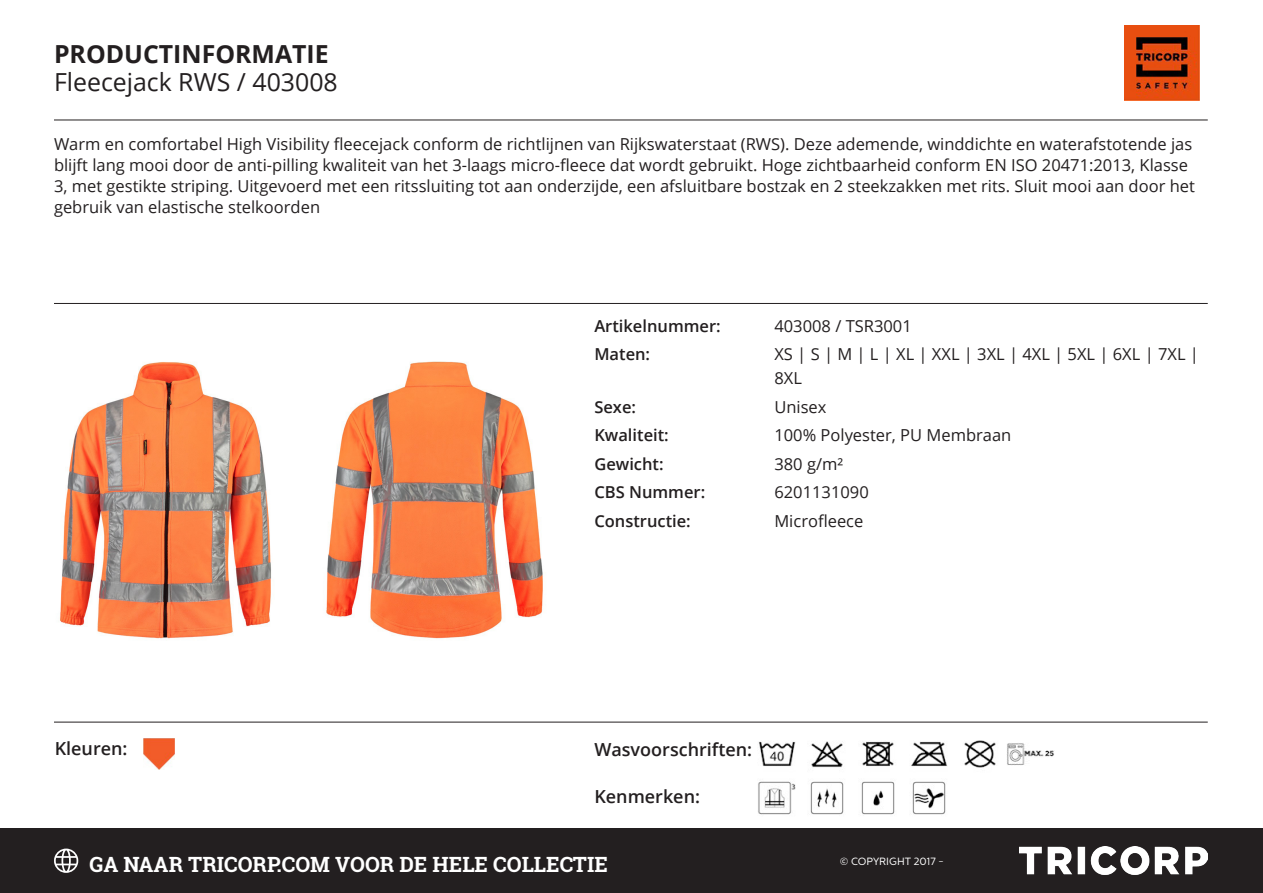
<style>
.page{position:relative;width:1263px;height:893px;background:#fff}
.page>*{position:absolute;margin:0;border:0;box-sizing:border-box;transform-origin:0 0}
.t1{font:24.9px "Open Sans";color:#231f20}
.t2{font:700 24.9px "Open Sans";color:#231f20}
.t3{font:700 21px "Roboto Slab";color:#fff}
.t4{font:600 18px "Open Sans";color:#231f20}
.Kenmerken{font:16.5px/21px "Open Sans";color:#231f20}
.Kenmerk{font:16.5px/24px "Open Sans";color:#231f20}
.Kenmerk-2{font:600 16.5px "Open Sans";color:#231f20}
.t5{font:10.5px "Centrale Sans";color:#fff}
</style>
<div class="page">
<img style="left:1124px;top:26px;width:75px;height:74px">
<img style="left:60px;top:362px;width:211px;height:277px">
<img style="left:326px;top:361px;width:217px;height:278px">
<img style="left:862px;top:741px;width:32px;height:25px">
<img style="left:758px;top:741px;width:38px;height:25px">
<img style="left:1007px;top:743px;width:47px;height:22px">
<img style="left:811px;top:741px;width:32px;height:27px">
<img style="left:964px;top:740px;width:32px;height:28px">
<img style="left:911px;top:741px;width:37px;height:25px">
<img style="left:861px;top:781px;width:34px;height:34px">
<img style="left:758px;top:781px;width:38px;height:34px">
<img style="left:810px;top:781px;width:34px;height:34px">
<img style="left:912px;top:781px;width:34px;height:34px">
<img style="left:143px;top:738px;width:31px;height:31px">
<hr style="left:54px;top:120px;width:1154px;height:1px;background:#231f20">
<hr style="left:54px;top:303px;width:1154px;height:1px;background:#231f20">
<hr style="left:54px;top:722px;width:1154px;height:1px;background:#231f20">
<div style="left:0;top:828px;width:1263px;height:65px;background:#231f20"></div>
<svg style="left:54px;top:849px;width:24px;height:24px"></svg>
<img style="left:1020px;top:847px;width:188px;height:28px">
<p class="t2" style="left:54px;top:36px;width:276px">PRODUCTINFORMATIE</p>
<p class="t1" style="left:54px;top:65px;width:285px">Fleecejack RWS / 403008</p>
<p class="Kenmerken" style="left:54px;top:133px;width:1142px">Warm en comfortabel High Visibility fleecejack conform de richtlijnen van Rijkswaterstaat (RWS). Deze ademende, winddichte en waterafstotende jas blijft lang mooi door de anti-pilling kwaliteit van het 3-laags micro-fleece dat wordt gebruikt. Hoge zichtbaarheid conform EN ISO 20471:2013, Klasse 3, met gestikte striping. Uitgevoerd met een ritssluiting tot aan onderzijde, een afsluitbare bostzak en 2 steekzakken met rits. Sluit mooi aan door het gebruik van elastische stelkoorden</p>
<p class="t4" style="left:55px;top:736px;width:74px">Kleuren:</p>
<p class="Kenmerk-2" style="left:594px;top:314px;width:128px">Artikelnummer:</p>
<p class="Kenmerk" style="left:774px;top:313px;width:139px">403008 / TSR3001</p>
<p class="Kenmerk-2" style="left:594px;top:343px;width:57px">Maten:</p>
<p class="Kenmerk" style="left:774px;top:342px;width:426px">XS | S | M | L | XL | XXL | 3XL | 4XL | 5XL | 6XL | 7XL |<br>8XL</p>
<p class="Kenmerk-2" style="left:594px;top:395px;width:43px">Sexe:</p>
<p class="Kenmerk" style="left:774px;top:394px;width:54px">Unisex</p>
<p class="Kenmerk-2" style="left:594px;top:424px;width:76px">Kwaliteit:</p>
<p class="Kenmerk" style="left:774px;top:423px;width:238px">100% Polyester, PU Membraan</p>
<p class="Kenmerk-2" style="left:594px;top:452px;width:71px">Gewicht:</p>
<p class="Kenmerk" style="left:774px;top:451px;width:70px">380 g/m²</p>
<p class="Kenmerk-2" style="left:594px;top:481px;width:112px">CBS Nummer:</p>
<p class="Kenmerk" style="left:774px;top:480px;width:96px">6201131090</p>
<p class="Kenmerk-2" style="left:594px;top:509px;width:98px">Constructie:</p>
<p class="Kenmerk" style="left:774px;top:508px;width:91px">Microfleece</p>
<p class="t4" style="left:594px;top:737px;width:159px">Wasvoorschriften:</p>
<p class="t4" style="left:594px;top:784px;width:107px">Kenmerken:</p>
<p class="t3" style="left:90px;top:850px;width:520px">GA NAAR TRICORP.COM VOOR DE HELE COLLECTIE</p>
<p class="t5" style="left:840px;top:855px;width:106px">© COPYRIGHT 2017 -</p>
</div>
